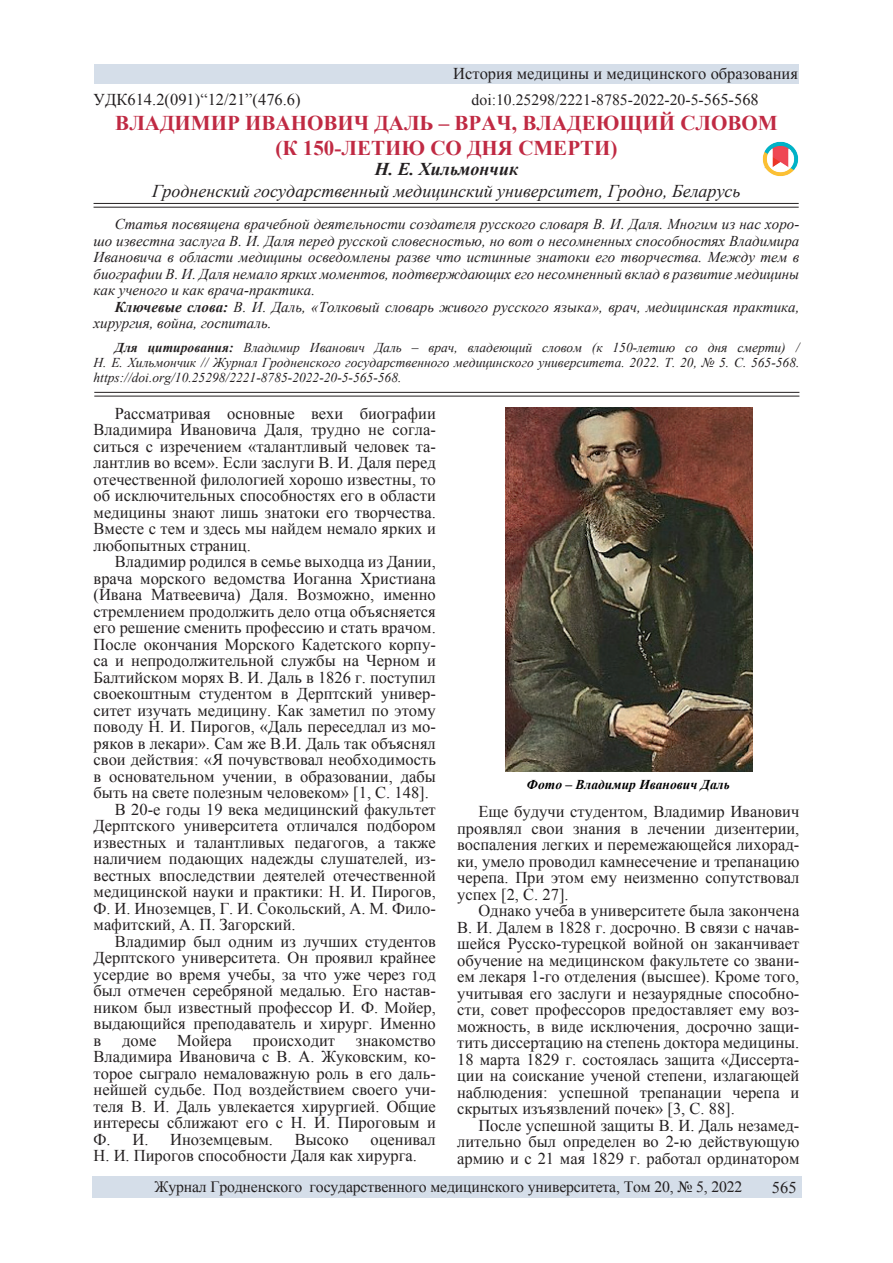
<style>
.page{position:relative;width:893px;height:1263px;background:#fff}
.page>*{position:absolute;margin:0;border:0;box-sizing:border-box;transform-origin:0 0}
.t1{font:700 21px/25.2px "Times New Roman";color:#c02a43;text-align:center}
.t2{font:italic 18px "Times New Roman";color:#231f20}
.t3{font:italic 700 18px "Times New Roman";color:#231f20}
.t4{font:16.5px/16.5px "Times New Roman";color:#231f20;text-align:justify}
.t5{font:15.75px "Times New Roman";letter-spacing:-.01em;color:#231f20}
.t6{font:italic 15px/16.5px "Times New Roman";color:#231f20;text-align:justify}
.t7{font:italic 13.5px/15px "Times New Roman";color:#231f20;text-align:justify}
.t8{font:italic 700 13.5px "Times New Roman";color:#000001}
.s1{font-size:16.5px}
.s2{font-weight:700}
.s3{font-style:normal}
</style>
<div class="page">
<div style="left:94px;top:65px;width:705px;height:19px;background:#d5dee9"></div>
<div style="left:92px;top:1176px;width:709px;height:22px;background:#d5dee9"></div>
<hr style="left:94px;top:203px;width:705px;height:1px;background:#231f20">
<hr style="left:94px;top:207px;width:705px;height:1px;background:#231f20">
<hr style="left:94px;top:392px;width:705px;height:1px;background:#231f20">
<hr style="left:94px;top:396px;width:705px;height:1px;background:#231f20">
<img style="left:506px;top:408px;width:247px;height:364px">
<img style="left:762px;top:141px;width:37px;height:36px">
<p class="t4" style="left:453px;top:65px;width:346px">История медицины и медицинского образования</p>
<p class="t4" style="left:94px;top:91px;width:209px">УДК614.2(091)“12/21”(476.6)</p>
<p class="t5" style="left:472px;top:89px;width:289px">doi:10.25298/2221-8785-2022-20-5-<span class="s1">565-568</span></p>
<p class="t1" style="left:115px;top:110px;width:664px">ВЛАДИМИР ИВАНОВИЧ ДАЛЬ – ВРАЧ, ВЛАДЕЮЩИЙ СЛОВОМ (К 150-ЛЕТИЮ СО ДНЯ СМЕРТИ)</p>
<p class="t3" style="left:375px;top:156px;width:145px">Н. Е. Хильмончик</p>
<p class="t2" style="left:152px;top:178px;width:590px">Гродненский государственный медицинский университет, Гродно, Беларусь</p>
<p class="t6" style="left:94px;top:216px;width:707px;text-indent:21px">Статья посвящена врачебной деятельности создателя русского словаря В. И. Даля. Многим из нас хоро&shy;шо известна заслуга В. И. Даля перед русской словесностью, но вот о несомненных способностях Владимира Ивановича в области медицины осведомлены разве что истинные знатоки его творчества. Между тем в биографии В. И. Даля немало ярких моментов, подтверждающих его несомненный вклад в развитие медицины как ученого и как врача-практика.</p>
<p class="t6" style="left:94px;top:298px;width:707px;text-indent:21px"><span class="s2">Ключевые слова:</span> В. И. Даль, «Толковый словарь живого русского языка», врач, медицинская практика, хирургия, война, госпиталь.</p>
<p class="t7" style="left:94px;top:340px;width:707px;text-indent:21px"><span class="s2">Для цитирования:</span> Владимир Иванович Даль <span class="s3">–</span> врач, владеющий словом (к 150-летию со дня смерти) / Н. Е. Хильмончик // Журнал Гродненского государственного медицинского университета. 2022. Т. 20, № 5. С. 565-568. https://doi.org/10.25298/2221-8785-2022-20-5-565-568.</p>
<p class="t4" style="left:94px;top:405px;width:344px;text-indent:21px">Рассматривая основные вехи биографии Владимира Ивановича Даля, трудно не согла&shy;ситься с изречением «талантливый человек та&shy;лантлив во всем». Если заслуги В. И. Даля перед отечественной филологией хорошо известны, то об исключительных способностях его в области медицины знают лишь знатоки его творчества.<br>Вместе с тем и здесь мы найдем немало ярких и любопытных страниц.</p>
<p class="t4" style="left:115px;top:553px;width:323px">Владимир родился в семье выходца из Дании,</p>
<p class="t4" style="left:94px;top:570px;width:344px">врача морского ведомства Иоганна Христиана</p>
<p class="t4" style="left:94px;top:586px;width:344px">(Ивана Матвеевича) Даля. Возможно, именно</p>
<p class="t4" style="left:94px;top:603px;width:344px">стремлением продолжить дело отца объясняется</p>
<p class="t4" style="left:94px;top:619px;width:344px">его решение сменить профессию и стать врачом.</p>
<p class="t4" style="left:94px;top:636px;width:344px">После окончания Морского Кадетского корпу-</p>
<p class="t4" style="left:94px;top:652px;width:344px">са и непродолжительной службы на Черном и</p>
<p class="t4" style="left:94px;top:669px;width:344px">Балтийском морях В. И. Даль в 1826 г. поступил</p>
<p class="t4" style="left:94px;top:685px;width:344px">своекоштным студентом в Дерптский универ-</p>
<p class="t4" style="left:94px;top:702px;width:344px">ситет изучать медицину. Как заметил по этому</p>
<p class="t4" style="left:94px;top:718px;width:344px">поводу Н. И. Пирогов, «Даль переседлал из мо-</p>
<p class="t4" style="left:94px;top:735px;width:344px">ряков в лекари». Сам же В.И. Даль так объяснял</p>
<p class="t4" style="left:94px;top:751px;width:344px">свои действия: «Я почувствовал необходимость</p>
<p class="t4" style="left:94px;top:768px;width:344px">в основательном учении, в образовании, дабы</p>
<p class="t4" style="left:94px;top:784px;width:337px">быть на свете полезным человеком» [1, С. 148].</p>
<p class="t4" style="left:115px;top:801px;width:323px">В 20-е годы 19 века медицинский факультет</p>
<p class="t4" style="left:94px;top:817px;width:344px">Дерптского университета отличался подбором</p>
<p class="t4" style="left:94px;top:834px;width:344px">известных и талантливых педагогов, а также</p>
<p class="t4" style="left:94px;top:850px;width:344px">наличием подающих надежды слушателей, из-</p>
<p class="t4" style="left:94px;top:867px;width:344px">вестных впоследствии деятелей отечественной</p>
<p class="t4" style="left:94px;top:883px;width:344px">медицинской науки и практики: Н. И. Пирогов,</p>
<p class="t4" style="left:94px;top:900px;width:344px">Ф. И. Иноземцев, Г. И. Сокольский, А. М. Фило-</p>
<p class="t4" style="left:94px;top:916px;width:204px">мафитский, А. П. Загорский.</p>
<p class="t4" style="left:115px;top:933px;width:323px">Владимир был одним из лучших студентов</p>
<p class="t4" style="left:94px;top:949px;width:344px">Дерптского университета. Он проявил крайнее</p>
<p class="t4" style="left:94px;top:966px;width:344px">усердие во время учебы, за что уже через год</p>
<p class="t4" style="left:94px;top:982px;width:344px">был отмечен серебряной медалью. Его настав-</p>
<p class="t4" style="left:94px;top:999px;width:344px">ником был известный профессор И. Ф. Мойер,</p>
<p class="t4" style="left:94px;top:1015px;width:344px">выдающийся преподаватель и хирург. Именно</p>
<p class="t4" style="left:94px;top:1032px;width:9px">в</p>
<p class="t4" style="left:122px;top:1032px;width:36px">доме</p>
<p class="t4" style="left:177px;top:1032px;width:56px">Мойера</p>
<p class="t4" style="left:253px;top:1032px;width:84px">происходит</p>
<p class="t8" style="left:527px;top:775px;width:205px">Фото – Владимир Иванович Даль</p>
<p class="t4" style="left:457px;top:803px;width:344px;text-indent:21px">Еще будучи студентом, Владимир Иванович проявлял свои знания в лечении дизентерии, воспаления легких и перемежающейся лихорад&shy;ки, умело проводил камнесечение и трепанацию черепа. При этом ему неизменно сопутствовал успех [2, С. 27].</p>
<p class="t4" style="left:457px;top:902px;width:344px;text-indent:21px">Однако учеба в университете была закончена В. И. Далем в 1828 г. досрочно. В связи с начав&shy;шейся Русско-турецкой войной он заканчивает обучение на медицинском факультете со звани&shy;ем лекаря 1-го отделения (высшее). Кроме того, учитывая его заслуги и незаурядные способно&shy;сти, совет профессоров предоставляет ему воз&shy;можность, в виде исключения, досрочно защи&shy;тить диссертацию на степень доктора медицины.<br>18 марта 1829 г. состоялась защита «Диссерта&shy;ции на соискание ученой степени, излагающей наблюдения: успешной трепанации черепа и скрытых изъязвлений почек» [3, С. 88].</p>
<p class="t4" style="left:457px;top:1117px;width:344px;text-indent:21px">После успешной защиты В. И. Даль незамед&shy;лительно был определен во 2-ю действующую армию и с 21 мая 1829 г. работал ординатором</p>
<p class="t4" style="left:94px;top:1032px;width:344px;text-indent:262px">знакомство Владимира Ивановича с В. А. Жуковским, ко&shy;торое сыграло немаловажную роль в его даль&shy;нейшей судьбе. Под воздействием своего учи&shy;теля В. И. Даль увлекается хирургией. Общие интересы сближают его с Н. И. Пироговым и Ф. И.</p>
<p class="t4" style="left:170px;top:1131px;width:104px">Иноземцевым.</p>
<p class="t4" style="left:295px;top:1131px;width:55px">Высоко</p>
<p class="t4" style="left:94px;top:1131px;width:344px;text-indent:277px">оценивал<br>Н. И. Пирогов способности Даля как хирурга.</p>
<p class="t5" style="left:154px;top:1176px;width:589px">Журнал Гродненского государственного медицинского университета, Том 20, № 5, 2022</p>
<p class="t4" style="left:772px;top:1178px;width:26px">565</p>
</div>
